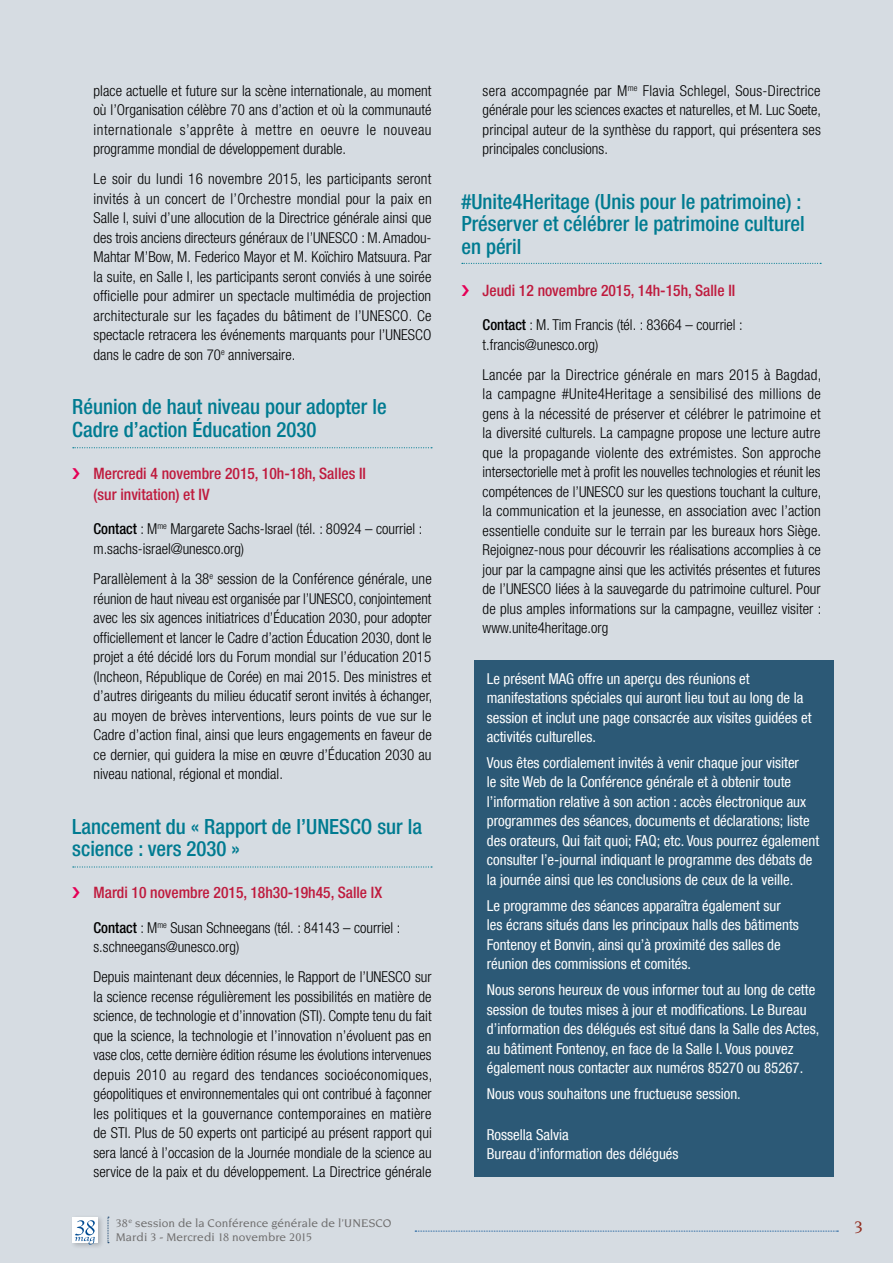
<style>
.page{position:relative;width:893px;height:1263px;background:#d6dce2}
.page>*{position:absolute;margin:0;border:0;box-sizing:border-box;transform-origin:0 0}
.t1{font:500 condensed 21px/22.5px "Helvetica Neue LT Com";color:#007b91}
.t2{font:500 18px "Novarese";color:#912c1e}
.t3{font:500 condensed 15.75px/21px "Helvetica Neue LT Com";color:#bf1b3e}
.t4{font:300 condensed 15px/19.5px "Helvetica Neue LT Com";color:#000;text-align:justify}
.t5{font:condensed 15px/19.5px "Helvetica Neue LT Com";color:#fff}
.t6{font:500 12px/14.4px "Novarese";letter-spacing:.005em;color:#706f6f}
.s1{font-weight:500}
</style>
<div class="page">
<div style="left:70px;top:1214px;width:34px;height:35px;background:#000;opacity:.2"></div>
<div style="left:72px;top:1217px;width:26px;height:26px;background:#fff"></div>
<svg style="left:75px;top:1220px;width:20px;height:24px"></svg>
<svg style="left:108px;top:1217px;width:1px;height:26px"></svg>
<svg style="left:415px;top:1231px;width:423px;height:1px"></svg>
<svg style="left:73px;top:447px;width:359px;height:1px"></svg>
<svg style="left:73px;top:866px;width:359px;height:1px"></svg>
<svg style="left:462px;top:263px;width:359px;height:1px"></svg>
<div style="left:474px;top:660px;width:359px;height:517px;background:#2c5976"></div>
<p class="t4" style="left:94px;top:81px;width:340px">place actuelle et future sur la scène internationale, au moment où l’Organisation célèbre 70 ans d’action et où la communauté internationale s’apprête à mettre en oeuvre le nouveau programme mondial de développement durable.</p>
<p class="t4" style="left:94px;top:169px;width:340px">Le soir du lundi 16 novembre 2015, les participants seront invités à un concert de l’Orchestre mondial pour la paix en Salle I, suivi d’une allocution de la Directrice générale ainsi que des trois anciens directeurs généraux de l’UNESCO : M. Amadou-Mahtar M’Bow, M. Federico Mayor et M. Koïchiro Matsuura. Par la suite, en Salle I, les participants seront conviés à une soirée officielle pour admirer un spectacle multimédia de projection architecturale sur les façades du bâtiment de l’UNESCO. Ce spectacle retracera les événements marquants pour l’UNESCO dans le cadre de son 70<sup>e</sup> anniversaire.</p>
<h1 class="t1" style="left:72px;top:395px;width:316px">Réunion de haut niveau pour adopter le<br>Cadre d’action Éducation 2030</h1>
<p class="t3" style="left:94px;top:463px;width:274px">Mercredi 4 novembre 2015, 10h-18h, Salles II (sur invitation) et IV</p>
<p class="t4" style="left:94px;top:519px;width:330px"><span class="s1">Contact</span> : M<sup>me</sup> Margarete Sachs-Israel (tél. : 80924 – courriel : m.sachs-israel@unesco.org)</p>
<p class="t4" style="left:94px;top:569px;width:340px">Parallèlement à la 38<sup>e</sup> session de la Conférence générale, une réunion de haut niveau est organisée par l’UNESCO, conjointement avec les six agences initiatrices d’Éducation 2030, pour adopter officiellement et lancer le Cadre d’action Éducation 2030, dont le projet a été décidé lors du Forum mondial sur l’éducation 2015 (Incheon, République de Corée) en mai 2015. Des ministres et d’autres dirigeants du milieu éducatif seront invités à échanger, au moyen de brèves interventions, leurs points de vue sur le Cadre d’action final, ainsi que leurs engagements en faveur de ce dernier, qui guidera la mise en œuvre d’Éducation 2030 au niveau national, régional et mondial.</p>
<h1 class="t1" style="left:72px;top:815px;width:351px">Lancement du « Rapport de l’UNESCO sur la science : vers 2030 »</h1>
<p class="t3" style="left:94px;top:882px;width:290px">Mardi 10 novembre 2015, 18h30-19h45, Salle IX</p>
<p class="t4" style="left:94px;top:917px;width:308px"><span class="s1">Contact</span> : M<sup>me</sup> Susan Schneegans (tél. : 84143 – courriel : s.schneegans@unesco.org)</p>
<p class="t4" style="left:94px;top:967px;width:340px">Depuis maintenant deux décennies, le Rapport de l’UNESCO sur la science recense régulièrement les possibilités en matière de science, de technologie et d’innovation (STI). Compte tenu du fait que la science, la technologie et l’innovation n’évoluent pas en vase clos, cette dernière édition résume les évolutions intervenues depuis 2010 au regard des tendances socioéconomiques, géopolitiques et environnementales qui ont contribué à façonner les politiques et la gouvernance contemporaines en matière de STI. Plus de 50 experts ont participé au présent rapport qui sera lancé à l’occasion de la Journée mondiale de la science au service de la paix et du développement. La Directrice générale</p>
<p class="t4" style="left:483px;top:81px;width:340px">sera accompagnée par M<sup>me</sup> Flavia Schlegel, Sous-Directrice générale pour les sciences exactes et naturelles, et M. Luc Soete, principal auteur de la synthèse du rapport, qui présentera ses principales conclusions.</p>
<h1 class="t1" style="left:461px;top:190px;width:345px">#Unite4Heritage (Unis pour le patrimoine) :<br>Préserver et célébrer le patrimoine culturel en péril</h1>
<p class="t3" style="left:483px;top:280px;width:254px">Jeudi 12 novembre 2015, 14h-15h, Salle II</p>
<p class="t4" style="left:483px;top:315px;width:262px"><span class="s1">Contact</span> : M. Tim Francis (tél. : 83664 – courriel : t.francis@unesco.org)</p>
<p class="t4" style="left:483px;top:365px;width:340px">Lancée par la Directrice générale en mars 2015 à Bagdad, la campagne #Unite4Heritage a sensibilisé des millions de gens à la nécessité de préserver et célébrer le patrimoine et la diversité culturels. La campagne propose une lecture autre que la propagande violente des extrémistes. Son approche intersectorielle met à profit les nouvelles technologies et réunit les compétences de l’UNESCO sur les questions touchant la culture, la communication et la jeunesse, en association avec l’action essentielle conduite sur le terrain par les bureaux hors Siège.<br>Rejoignez-nous pour découvrir les réalisations accomplies à ce jour par la campagne ainsi que les activités présentes et futures de l’UNESCO liées à la sauvegarde du patrimoine culturel. Pour de plus amples informations sur la campagne, veuillez visiter : www.unite4heritage.org</p>
<p class="t5" style="left:487px;top:668px;width:326px">Le présent MAG offre un aperçu des réunions et manifestations spéciales qui auront lieu tout au long de la session et inclut une page consacrée aux visites guidées et activités culturelles.</p>
<p class="t5" style="left:487px;top:753px;width:334px">Vous êtes cordialement invités à venir chaque jour visiter<br>le site Web de la Conférence générale et à obtenir toute l’information relative à son action : accès électronique aux programmes des séances, documents et déclarations; liste des orateurs, Qui fait quoi; FAQ; etc. Vous pourrez également consulter l’e-journal indiquant le programme des débats de la journée ainsi que les conclusions de ceux de la veille.</p>
<p class="t5" style="left:487px;top:896px;width:314px">Le programme des séances apparaîtra également sur les écrans situés dans les principaux halls des bâtiments Fontenoy et Bonvin, ainsi qu’à proximité des salles de réunion des commissions et comités.</p>
<p class="t5" style="left:487px;top:980px;width:334px">Nous serons heureux de vous informer tout au long de cette session de toutes mises à jour et modifications. Le Bureau d’information des délégués est situé dans la Salle des Actes, au bâtiment Fontenoy, en face de la Salle I. Vous pouvez également nous contacter aux numéros 85270 ou 85267.</p>
<p class="t5" style="left:487px;top:1084px;width:255px">Nous vous souhaitons une fructueuse session.</p>
<p class="t5" style="left:487px;top:1125px;width:193px">Rossella Salvia<br>Bureau d’information des délégués</p>
<p class="t6" style="left:116px;top:1215px;width:277px">38<sup>e</sup> session de la Conférence générale de l’UNESCO<br>Mardi 3 - Mercredi 18 novembre 2015</p>
<p class="t2" style="left:854px;top:1217px;width:10px">3</p>
</div>
